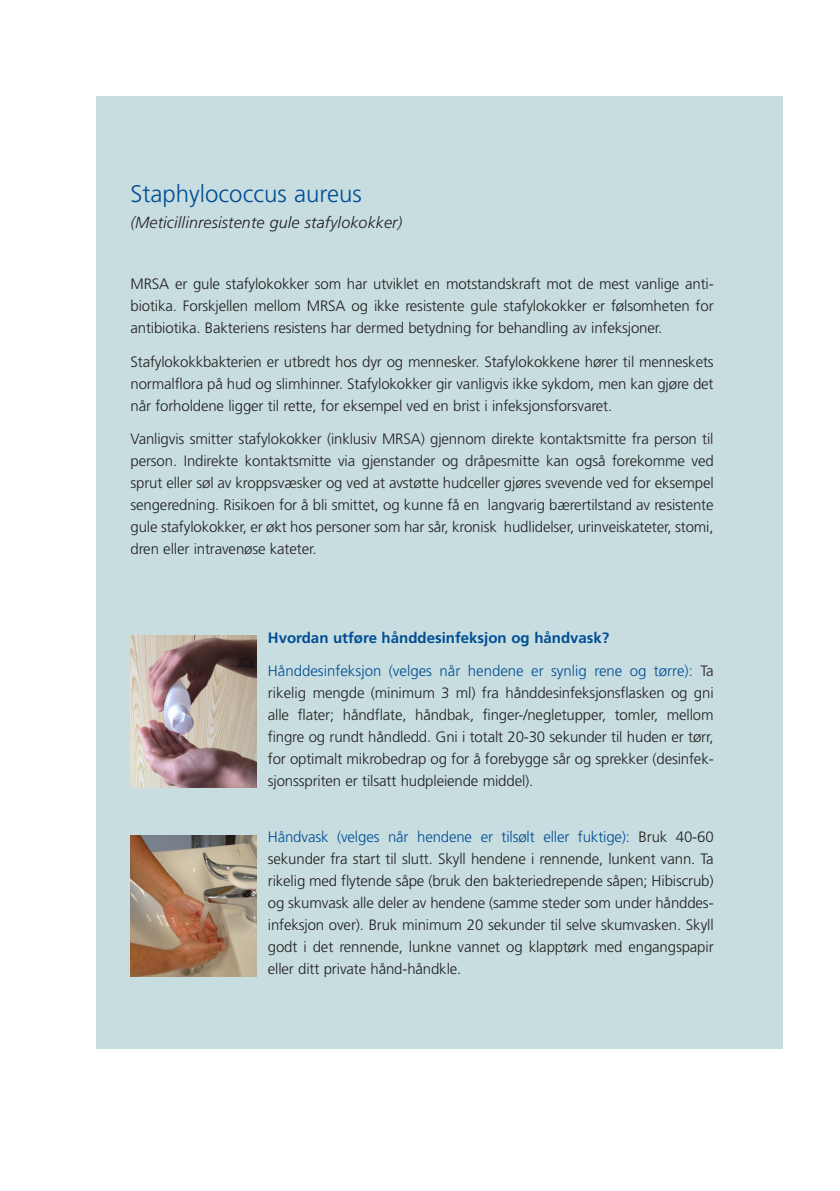
<style>
.page{position:relative;width:840px;height:1191px;background:#fff}
.page>*{position:absolute;margin:0;border:0;box-sizing:border-box;transform-origin:0 0}
.Mellomtittel{font:300 24px "Frutiger LT Std";color:#014d95}
.Mellomtittel-2{font:italic 300 16px "Frutiger LT Std";letter-spacing:.01em;color:#231f20}
.Ingress_14_pt_Light{font:300 15px/22px "Frutiger LT Std";letter-spacing:-.01em;color:#231f20;text-align:justify}
.Ingress_14_pt_Light-2{font:700 15px "Frutiger LT Std";color:#014d95}
.s1{color:#014d95}
</style>
<div class="page">
<div style="left:96px;top:96px;width:686px;height:953px;background:#c7dddf"></div>
<img style="left:130px;top:635px;width:126px;height:152px">
<img style="left:130px;top:835px;width:126px;height:142px">
<p class="Mellomtittel" style="left:130px;top:180px;width:232px">Staphylococcus aureus</p>
<p class="Mellomtittel-2" style="left:130px;top:214px;width:273px">(Meticillinresistente gule stafylokokker)</p>
<p class="Ingress_14_pt_Light" style="left:130px;top:273px;width:584px">MRSA er gule stafylokokker som har utviklet en motstandskraft mot de mest vanlige anti&shy;biotika. Forskjellen mellom MRSA og ikke resistente gule stafylokokker er følsomheten for antibiotika. Bakteriens resistens har dermed betydning for behandling av infeksjoner.</p>
<p class="Ingress_14_pt_Light" style="left:130px;top:351px;width:584px">Stafylokokkbakterien er utbredt hos dyr og mennesker. Stafylokokkene hører til menneskets normalflora på hud og slimhinner. Stafylokokker gir vanligvis ikke sykdom, men kan gjøre det når forholdene ligger til rette, for eksempel ved en brist i infeksjonsforsvaret.</p>
<p class="Ingress_14_pt_Light" style="left:130px;top:428px;width:584px">Vanligvis smitter stafylokokker (inklusiv MRSA) gjennom direkte kontaktsmitte fra person til person. Indirekte kontaktsmitte via gjenstander og dråpesmitte kan også forekomme ved sprut eller søl av kroppsvæsker og ved at avstøtte hudceller gjøres svevende ved for eksempel sengeredning. Risikoen for å bli smittet, og kunne få en langvarig bærertilstand av resistente gule stafylokokker, er økt hos personer som har sår, kronisk hudlidelser, urinveiskateter, stomi, dren eller intravenøse kateter.</p>
<p class="Ingress_14_pt_Light-2" style="left:268px;top:629px;width:343px">Hvordan utføre hånddesinfeksjon og håndvask?</p>
<p class="Ingress_14_pt_Light" style="left:268px;top:660px;width:447px"><span class="s1">Hånddesinfeksjon (velges når hendene er synlig rene og tørre):</span> Ta rikelig mengde (minimum 3 ml) fra hånddesinfeksjonsflasken og gni alle flater; håndflate, håndbak, finger-/negletupper, tomler, mellom fingre og rundt håndledd. Gni i totalt 20-30 sekunder til huden er tørr, for optimalt mikrobedrap og for å forebygge sår og sprekker (desinfek&shy;sjonsspriten er tilsatt hudpleiende middel).</p>
<p class="Ingress_14_pt_Light" style="left:268px;top:825px;width:447px"><span class="s1">Håndvask (velges når hendene er tilsølt eller fuktige):</span> Bruk 40-60 sekunder fra start til slutt. Skyll hendene i rennende, lunkent vann. Ta rikelig med flytende såpe (bruk den bakteriedrepende såpen; Hibiscrub) og skumvask alle deler av hendene (samme steder som under hånddes&shy;infeksjon over). Bruk minimum 20 sekunder til selve skumvasken. Skyll godt i det rennende, lunkne vannet og klapptørk med engangspapir eller ditt private hånd-håndkle.</p>
</div>
